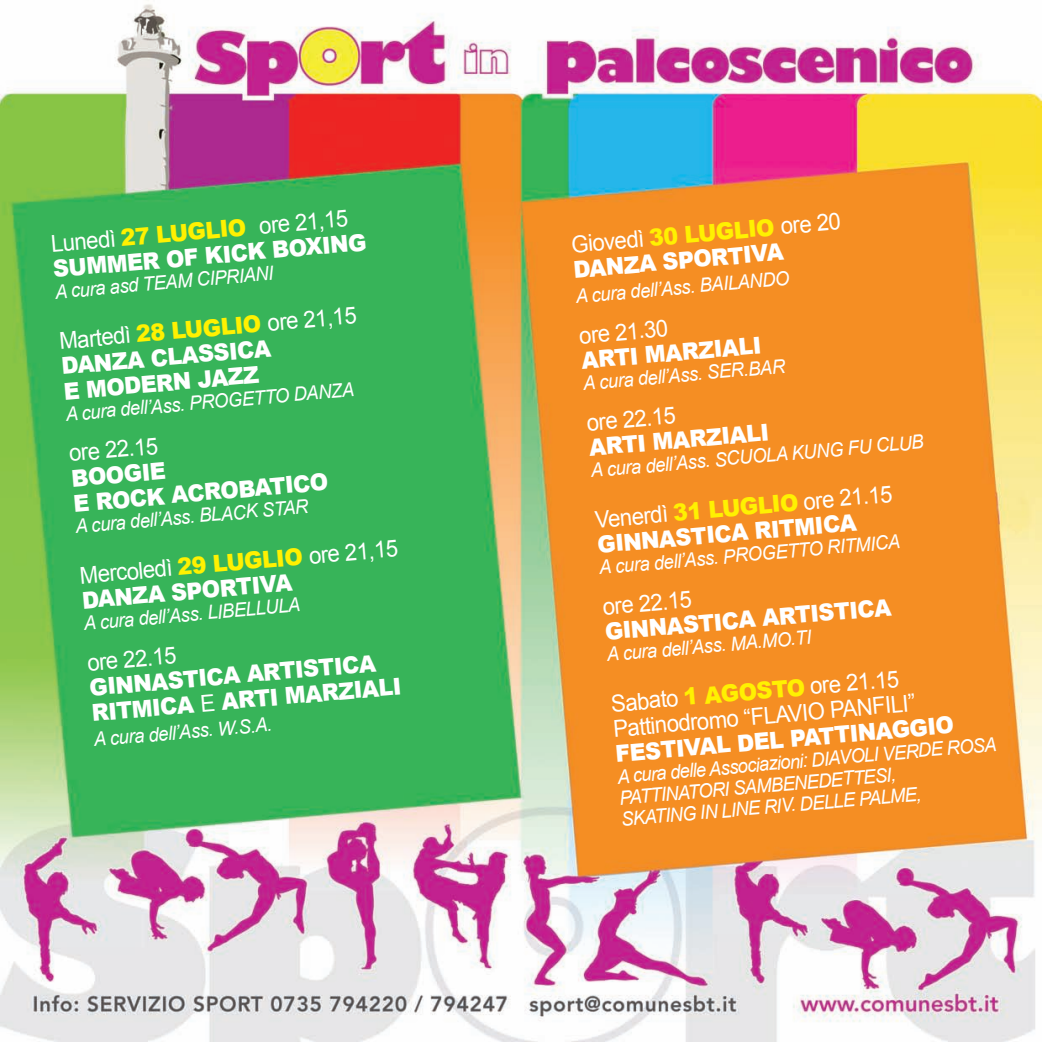
<style>
.page{position:relative;width:1042px;height:1042px;background:#fff}
.page>*{position:absolute;margin:0;border:0;box-sizing:border-box;transform-origin:0 0}
.t1{font:900 23.28px/25.2px "Arial";color:#fff;scale:.95 1}
.t2{font:23.28px/25.4px "Arial";color:#fff;scale:.95 1}
.t3{font:italic 19.43px/21.3px "Arial";color:#fff;scale:.95 1}
.s1{font-weight:400}
.s2{color:#fff101}
.s3{font-weight:900;color:#fff101}
.s4{font-weight:900}
</style>
<div class="page">
<img style="left:0;top:4px;width:1042px;height:1038px">
<p class="t1" style="left:50px;top:230px;width:332px;rotate:-5deg"><span class="s1">Lunedì</span> <span class="s2">27 LUGLIO</span> <span class="s1">ore 21,15<br></span>SUMMER OF KICK BOXING</p>
<p class="t3" style="left:54px;top:281px;width:232px;rotate:-5deg">A cura asd TEAM CIPRIANI</p>
<p class="t1" style="left:58px;top:327px;width:315px;rotate:-5deg"><span class="s1">Martedì</span> <span class="s2">28 LUGLIO</span> <span class="s1">ore 21,15<br></span>DANZA CLASSICA<br>E MODERN JAZZ</p>
<p class="t3" style="left:65px;top:404px;width:306px;rotate:-5deg">A cura dell’Ass. PROGETTO DANZA</p>
<p class="t2" style="left:68px;top:441px;width:96px;rotate:-5deg">ore 22.15</p>
<p class="t1" style="left:70px;top:465px;width:271px;rotate:-5deg">BOOGIE<br>E ROCK ACROBATICO</p>
<p class="t3" style="left:75px;top:516px;width:247px;rotate:-5deg">A cura dell’Ass. BLACK STAR</p>
<p class="t2" style="left:79px;top:563px;width:338px;rotate:-5deg">Mercoledì <span class="s3">29 LUGLIO</span> ore 21,15<br><span class="s4">DANZA SPORTIVA</span></p>
<p class="t3" style="left:83px;top:613px;width:230px;rotate:-5deg">A cura dell’Ass. LIBELLULA</p>
<p class="t2" style="left:86px;top:650px;width:96px;rotate:-5deg">ore 22.15</p>
<p class="t1" style="left:88px;top:674px;width:328px;rotate:-5deg">GINNASTICA ARTISTICA<br>RITMICA <span class="s1">E</span> ARTI MARZIALI</p>
<p class="t3" style="left:93px;top:729px;width:189px;rotate:-5deg">A cura dell’Ass. W.S.A.</p>
<p class="t1" style="left:570px;top:231px;width:286px;rotate:-5deg"><span class="s1">Giovedì</span> <span class="s2">30 LUGLIO</span> <span class="s1">ore 20<br></span>DANZA SPORTIVA</p>
<p class="t3" style="left:575px;top:286px;width:227px;rotate:-5deg">A cura dell’Ass. BAILANDO</p>
<p class="t2" style="left:578px;top:323px;width:96px;rotate:-5deg">ore 21.30</p>
<p class="t1" style="left:580px;top:347px;width:192px;rotate:-5deg">ARTI MARZIALI</p>
<p class="t3" style="left:582px;top:373px;width:215px;rotate:-5deg">A cura dell’Ass. SER.BAR</p>
<p class="t2" style="left:586px;top:410px;width:96px;rotate:-5deg">ore 22.15</p>
<p class="t1" style="left:588px;top:434px;width:192px;rotate:-5deg">ARTI MARZIALI</p>
<p class="t3" style="left:590px;top:460px;width:353px;rotate:-5deg">A cura dell’Ass. SCUOLA KUNG FU CLUB</p>
<p class="t1" style="left:594px;top:506px;width:315px;rotate:-5deg"><span class="s1">Venerdì</span> <span class="s2">31 LUGLIO</span> <span class="s1">ore 21.15<br></span>GINNASTICA RITMICA</p>
<p class="t3" style="left:598px;top:557px;width:319px;rotate:-5deg">A cura dell’Ass. PROGETTO RITMICA</p>
<p class="t2" style="left:602px;top:594px;width:96px;rotate:-5deg">ore 22.15</p>
<p class="t1" style="left:604px;top:618px;width:304px;rotate:-5deg">GINNASTICA ARTISTICA</p>
<p class="t3" style="left:606px;top:644px;width:217px;rotate:-5deg">A cura dell’Ass. MA.MO.TI</p>
<p class="t2" style="left:610px;top:691px;width:320px;rotate:-5deg">Sabato <span class="s3">1 AGOSTO</span> ore 21.15<br>Pattinodromo “FLAVIO PANFILI”</p>
<p class="t1" style="left:614px;top:740px;width:359px;rotate:-5deg">FESTIVAL DEL PATTINAGGIO</p>
<p class="t3" style="left:616px;top:766px;width:402px;rotate:-5deg">A cura delle Associazioni: DIAVOLI VERDE ROSA<br>PATTINATORI SAMBENEDETTESI,<br>SKATING IN LINE RIV. DELLE PALME,</p>
</div>
